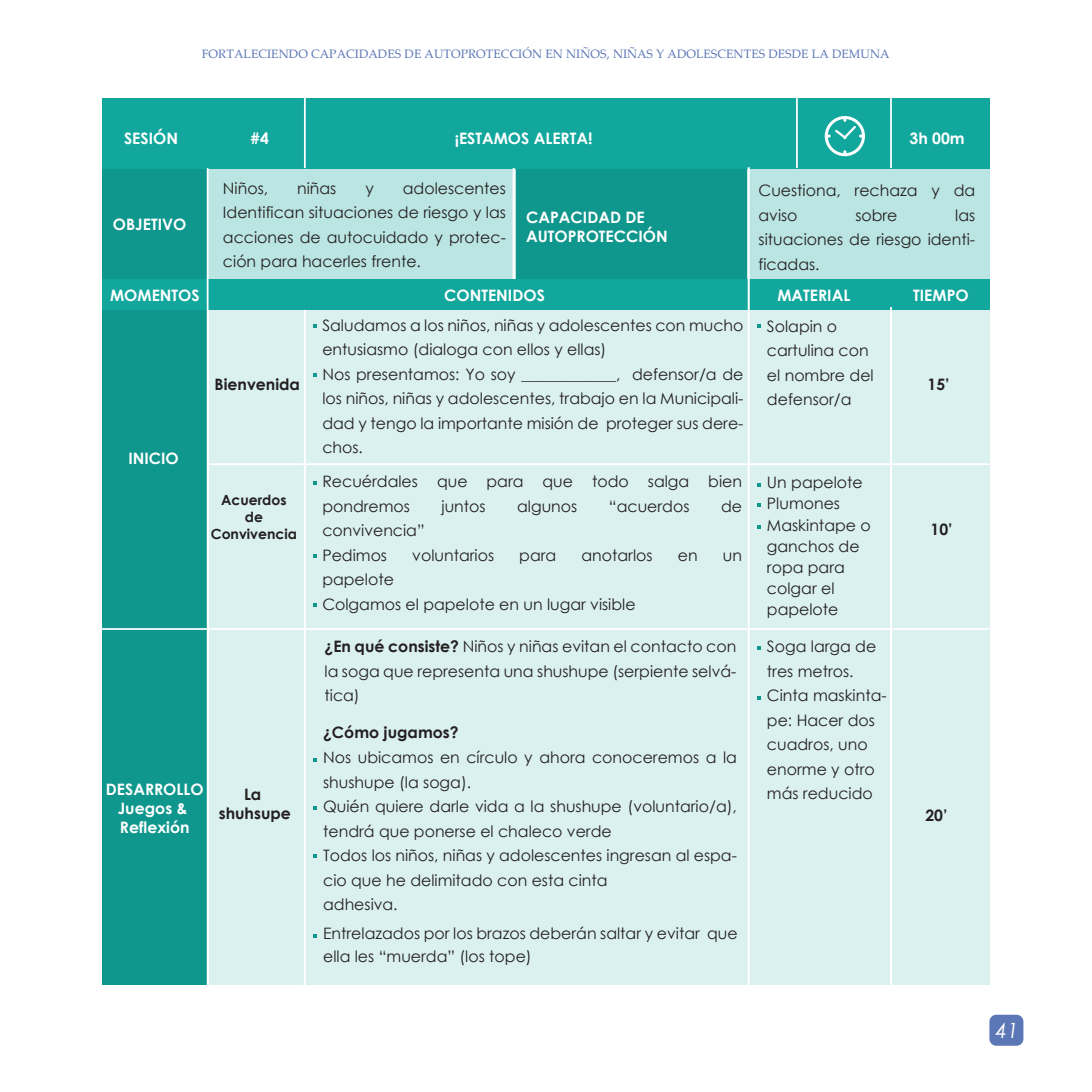
<style>
.page{position:relative;width:1092px;height:1092px;background:#fff}
.page>*{position:absolute;margin:0;border:0;box-sizing:border-box;transform-origin:0 0}
.t1{font:italic 21px "Century Gothic";color:#fff}
.t2{font:15.75px/24.5px "Century Gothic";color:#231f20}
.t3{font:700 15.75px/18.9px "Century Gothic";color:#fff}
.t4{font:700 15.75px/18.9px "Century Gothic";color:#231f20;text-align:center}
.t5{font:700 14px/16.8px "Century Gothic";color:#231f20;text-align:center}
.t6{font:12.25px "Palatino Linotype";color:#5c77b6}
.s1{font-weight:700}
</style>
<div class="page">
<div style="left:989px;top:1014px;width:34px;height:31px;background:#5c77b6;border-radius:7px"></div>
<div style="left:206px;top:168px;width:783px;height:114px;background:#bbe5e2"></div>
<div style="left:102px;top:168px;width:106px;height:114px;background:#0f968d"></div>
<div style="left:516px;top:168px;width:230px;height:114px;background:#0f968d"></div>
<div style="left:102px;top:98px;width:887px;height:70px;background:#12a79d"></div>
<svg style="left:824px;top:116px;width:40px;height:40px"></svg>
<hr style="left:304px;top:98px;width:2px;height:70px;background:#fff">
<hr style="left:512px;top:168px;width:3px;height:114px;background:#fff">
<hr style="left:796px;top:98px;width:1px;height:70px;background:#fff">
<hr style="left:890px;top:98px;width:1px;height:70px;background:#fff">
<div style="left:102px;top:307px;width:105px;height:677px;background:#0f968d"></div>
<div style="left:102px;top:279px;width:887px;height:31px;background:#12a79d"></div>
<div style="left:209px;top:307px;width:780px;height:677px;background:#dbf1f0"></div>
<hr style="left:207px;top:168px;width:1px;height:825px;background:#fff">
<hr style="left:304px;top:310px;width:2px;height:700px;background:#fff">
<hr style="left:747px;top:167px;width:2px;height:826px;background:#fff">
<hr style="left:890px;top:307px;width:1px;height:703px;background:#fff">
<hr style="left:209px;top:463px;width:780px;height:2px;background:#fff">
<hr style="left:98px;top:628px;width:891px;height:2px;background:#fff">
<svg style="left:313px;top:324px;width:3px;height:4px"></svg>
<svg style="left:757px;top:324px;width:3px;height:4px"></svg>
<svg style="left:757px;top:503px;width:3px;height:4px"></svg>
<svg style="left:757px;top:525px;width:3px;height:4px"></svg>
<svg style="left:313px;top:373px;width:3px;height:4px"></svg>
<svg style="left:313px;top:554px;width:3px;height:4px"></svg>
<svg style="left:313px;top:603px;width:3px;height:4px"></svg>
<svg style="left:313px;top:806px;width:3px;height:4px"></svg>
<svg style="left:313px;top:854px;width:3px;height:4px"></svg>
<p class="t6" style="left:202px;top:45px;width:689px">FORTALECIENDO CAPACIDADES DE AUTOPROTECCIÓN EN NIÑOS, NIÑAS Y ADOLESCENTES DESDE LA DEMUNA</p>
<p class="t3" style="left:124px;top:128px;width:55px">SESIÓN</p>
<p class="t3" style="left:250px;top:128px;width:20px">#4</p>
<p class="t3" style="left:454px;top:128px;width:139px">¡ESTAMOS ALERTA!</p>
<p class="t3" style="left:909px;top:128px;width:57px">3h 00m</p>
<p class="t3" style="left:113px;top:214px;width:75px">OBJETIVO</p>
<p class="t2" style="left:223px;top:175px;width:47px">Niños,</p>
<p class="t2" style="left:297px;top:175px;width:41px">niñas</p>
<p class="t2" style="left:365px;top:175px;width:10px">y</p>
<p class="t2" style="left:223px;top:175px;width:284px;text-align:justify;text-indent:180px">adolescentes Identifican situaciones de riesgo y las acciones de autocuidado y protec&shy;ción para hacerles frente.</p>
<p class="t3" style="left:526px;top:207px;width:143px">CAPACIDAD DE<br>AUTOPROTECCIÓN</p>
<p class="t2" style="left:758px;top:178px;width:218px">Cuestiona, rechaza y da aviso</p>
<p class="t2" style="left:758px;top:203px;width:218px;text-align:justify;text-indent:197px">las situaciones de riesgo identi&shy;ficadas.</p>
<p class="t2" style="left:855px;top:203px;width:44px">sobre</p>
<p class="t3" style="left:110px;top:285px;width:91px">MOMENTOS</p>
<p class="t3" style="left:444px;top:285px;width:102px">CONTENIDOS</p>
<p class="t3" style="left:777px;top:285px;width:74px">MATERIAL</p>
<p class="t3" style="left:913px;top:285px;width:57px">TIEMPO</p>
<p class="t3" style="left:128px;top:448px;width:52px">INICIO</p>
<p class="t4" style="left:214px;top:374px;width:87px">Bienvenida</p>
<p class="t5" style="left:211px;top:491px;width:88px">Acuerdos de<br>Convivencia</p>
<p class="t3" style="left:106px;top:779px;width:99px;text-align:center">DESARROLLO<br>Juegos &amp;<br>Reflexión</p>
<p class="t4" style="left:219px;top:784px;width:74px">La shuhsupe</p>
<p class="t2" style="left:322px;top:312px;width:422px">Saludamos a los niños, niñas y adolescentes con mucho entusiasmo (dialoga con ellos y ellas)<br>Nos presentamos: Yo soy ____________, defensor/a de los niños, niñas y adolescentes, trabajo en la Municipali&shy;dad y tengo la importante misión de proteger sus dere&shy;chos.</p>
<p class="t2" style="left:322px;top:469px;width:421px">Recuérdales que para que todo salga bien pondremos</p>
<p class="t2" style="left:441px;top:493px;width:46px">juntos</p>
<p class="t2" style="left:517px;top:493px;width:62px">algunos</p>
<p class="t2" style="left:608px;top:493px;width:82px">“acuerdos</p>
<p class="t2" style="left:721px;top:493px;width:23px">de</p>
<p class="t2" style="left:322px;top:518px;width:104px">convivencia”<br>Pedimos</p>
<p class="t2" style="left:412px;top:542px;width:83px">voluntarios</p>
<p class="t2" style="left:519px;top:542px;width:38px">para</p>
<p class="t2" style="left:581px;top:542px;width:73px">anotarlos</p>
<p class="t2" style="left:677px;top:542px;width:21px">en</p>
<p class="t2" style="left:722px;top:542px;width:21px">un</p>
<p class="t2" style="left:322px;top:567px;width:315px">papelote<br>Colgamos el papelote en un lugar visible</p>
<p class="t2" style="left:324px;top:634px;width:413px;text-align:justify"><span class="s1">¿En qué consiste?</span> Niños y niñas evitan el contacto con la soga que representa una shushupe (serpiente selvá&shy;tica)</p>
<p class="t4" style="left:323px;top:722px;width:137px">¿Cómo jugamos?</p>
<p class="t2" style="left:323px;top:744px;width:415px">Nos ubicamos en círculo y ahora conoceremos a la shushupe (la soga).<br>Quién quiere darle vida a la shushupe (voluntario/a), tendrá que ponerse el chaleco verde<br>Todos los niños, niñas y adolescentes ingresan al espa&shy;cio que he delimitado con esta cinta<br>adhesiva.</p>
<p class="t2" style="left:323px;top:921px;width:416px;line-height:22.8px">Entrelazados por los brazos deberán saltar y evitar que ella les “muerda” (los tope)</p>
<p class="t2" style="left:766px;top:313px;width:108px">Solapin o cartulina con el nombre del defensor/a</p>
<p class="t2" style="left:766px;top:472px;width:105px;line-height:21px">Un papelote<br>Plumones<br>Maskintape o ganchos de ropa para colgar el papelote</p>
<p class="t2" style="left:766px;top:634px;width:121px">Soga larga de tres metros.<br>Cinta maskinta&shy;pe: Hacer dos cuadros, uno enorme y otro más reducido</p>
<p class="t4" style="left:927px;top:374px;width:24px">15’</p>
<p class="t4" style="left:930px;top:519px;width:24px">10’</p>
<p class="t4" style="left:925px;top:805px;width:24px">20’</p>
<h1 class="t1" style="left:995px;top:1015px;width:25px">41</h1>
</div>
